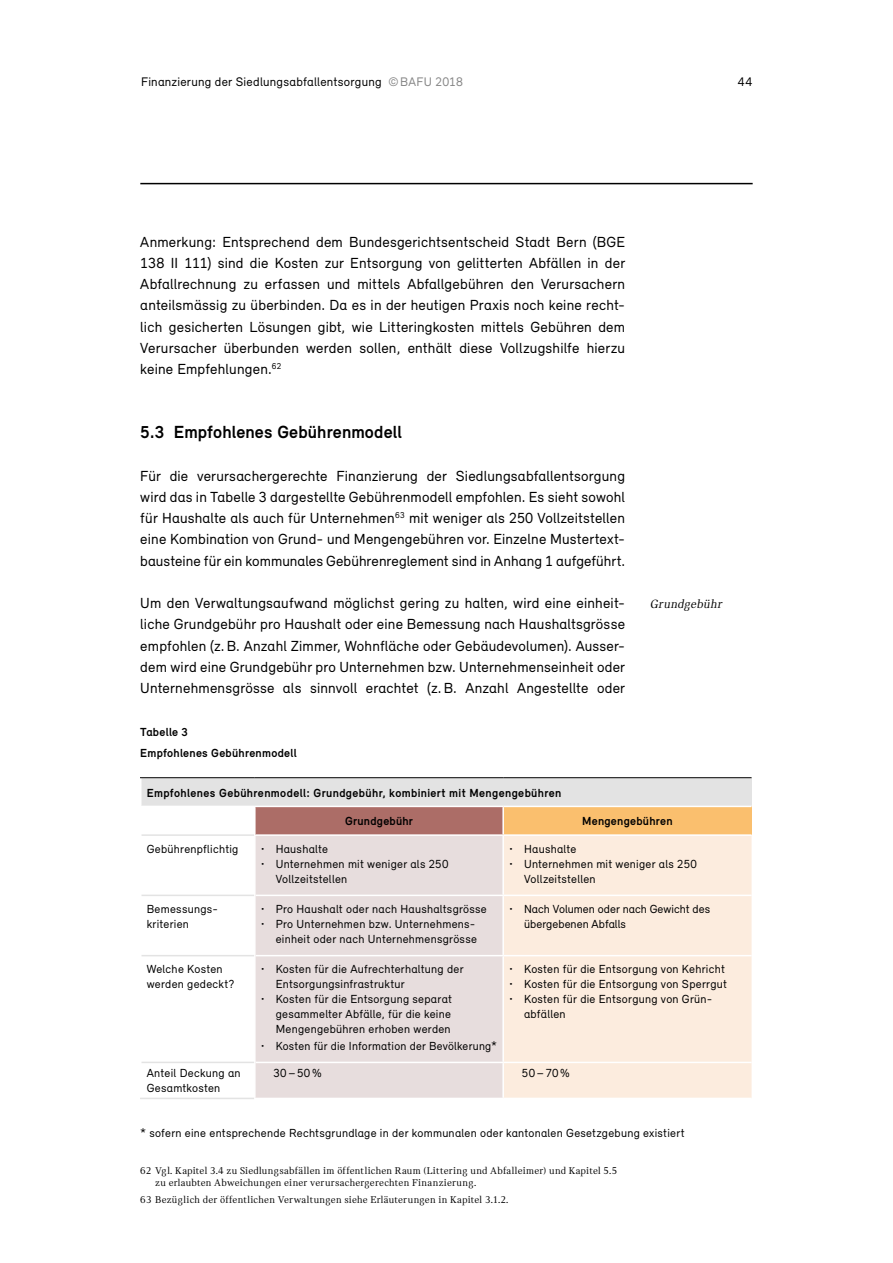
<style>
.page{position:relative;width:893px;height:1263px;background:#fff}
.page>*{position:absolute;margin:0;border:0;box-sizing:border-box;transform-origin:0 0}
.t1{font:700 18px "Relevant";letter-spacing:.005em;color:#000}
.t2{font:15px/21.3px "Relevant";letter-spacing:.015em;color:#000;text-align:justify}
.t3{font:12.75px "Relevant";letter-spacing:.02em;color:#000}
.t4{font:italic 12.75px "Catalog";letter-spacing:.02em;color:#000}
.t5{font:12px/15px "Relevant";letter-spacing:.02em;color:#000}
.t6{font:700 12px "Relevant";letter-spacing:.025em;color:#000}
.t7{font:10.5px/12.8px "Catalog";letter-spacing:.02em;color:#000}
.s1{color:#878787}
</style>
<div class="page">
<hr style="left:140px;top:183px;width:613px;height:1px;background:#000">
<div style="left:141px;top:778px;width:611px;height:28px;background:#e3e3e3"></div>
<div style="left:255px;top:806px;width:248px;height:29px;background:#ac6d67"></div>
<div style="left:503px;top:806px;width:249px;height:29px;background:#fabf6e"></div>
<div style="left:256px;top:836px;width:246px;height:262px;background:#e7dddd"></div>
<div style="left:504px;top:836px;width:248px;height:262px;background:#fcecde"></div>
<hr style="left:256px;top:895px;width:247px;height:1px;background:#fff">
<hr style="left:503px;top:895px;width:249px;height:1px;background:#fff">
<hr style="left:256px;top:955px;width:247px;height:1px;background:#fff">
<hr style="left:503px;top:955px;width:249px;height:1px;background:#fff">
<hr style="left:256px;top:1062px;width:247px;height:1px;background:#fff">
<hr style="left:503px;top:1062px;width:249px;height:1px;background:#fff">
<hr style="left:254px;top:807px;width:2px;height:27px;background:#fff">
<hr style="left:502px;top:807px;width:2px;height:27px;background:#fff">
<hr style="left:254px;top:834px;width:249px;height:2px;background:#fff">
<hr style="left:503px;top:834px;width:249px;height:2px;background:#fff">
<hr style="left:141px;top:834px;width:113px;height:2px;background:#e3e3e3">
<hr style="left:141px;top:895px;width:113px;height:1px;background:#e3e3e3">
<hr style="left:141px;top:955px;width:113px;height:1px;background:#e3e3e3">
<hr style="left:141px;top:1062px;width:113px;height:1px;background:#e3e3e3">
<hr style="left:140px;top:1098px;width:114px;height:1px;background:#e3e3e3">
<hr style="left:140px;top:777px;width:115px;height:1px;background:#000">
<hr style="left:255px;top:777px;width:248px;height:1px;background:#000">
<hr style="left:503px;top:777px;width:249px;height:1px;background:#000">
<hr style="left:254px;top:806px;width:249px;height:1px;background:#fff">
<hr style="left:503px;top:806px;width:249px;height:1px;background:#fff">
<p class="t3" style="left:141px;top:74px;width:323px">Finanzierung der Siedlungsabfallentsorgung <span class="s1">©BAFU 2018</span></p>
<p class="t3" style="left:738px;top:74px;width:16px">44</p>
<p class="t2" style="left:140px;top:231px;width:486px">Anmerkung: Entsprechend dem Bundesgerichtsentscheid Stadt Bern (BGE 138 II 111) sind die Kosten zur Entsorgung von gelitterten Abfällen in der Abfallrechnung zu erfassen und mittels Abfallgebühren den Verursachern anteilsmässig zu überbinden. Da es in der heutigen Praxis noch keine recht&shy;lich gesicherten Lösungen gibt, wie Litteringkosten mittels Gebühren dem Verursacher überbunden werden sollen, enthält diese Vollzugshilfe hierzu keine Empfehlungen.<sup>62</sup></p>
<h2 class="t1" style="left:140px;top:421px;width:263px">5.3 Empfohlenes Gebührenmodell</h2>
<p class="t2" style="left:140px;top:464px;width:486px">Für die verursachergerechte Finanzierung der Siedlungsabfallentsorgung wird das in Tabelle 3 dargestellte Gebührenmodell empfohlen. Es sieht sowohl für Haushalte als auch für Unternehmen<sup>63</sup> mit weniger als 250 Vollzeitstellen eine Kombination von Grund- und Mengengebühren vor. Einzelne Mustertext&shy;bausteine für ein kommunales Gebührenreglement sind in Anhang 1 aufgeführt.</p>
<p class="t2" style="left:140px;top:592px;width:486px;text-align:left">Um den Verwaltungsaufwand möglichst gering zu halten, wird eine einheit&shy;liche Grundgebühr pro Haushalt oder eine Bemessung nach Haushaltsgrösse empfohlen (z.B. Anzahl Zimmer, Wohnfläche oder Gebäudevolumen). Ausser&shy;dem wird eine Grundgebühr pro Unternehmen bzw. Unternehmenseinheit oder Unternehmensgrösse als sinnvoll erachtet (z.B. Anzahl Angestellte oder</p>
<p class="t4" style="left:651px;top:597px;width:73px">Grundgebühr</p>
<p class="t6" style="left:140px;top:724px;width:49px">Tabelle 3</p>
<p class="t6" style="left:140px;top:745px;width:158px">Empfohlenes Gebührenmodell</p>
<p class="t6" style="left:147px;top:785px;width:416px">Empfohlenes Gebührenmodell: Grundgebühr, kombiniert mit Mengengebühren</p>
<p class="t6" style="left:345px;top:814px;width:69px">Grundgebühr</p>
<p class="t6" style="left:582px;top:814px;width:92px">Mengengebühren</p>
<p class="t5" style="left:147px;top:841px;width:93px">Gebührenpflichtig</p>
<p class="t5" style="left:261px;top:841px;width:69px">• Haushalte</p>
<p class="t5" style="left:276px;top:856px;width:174px;text-indent:-15px">• Unternehmen mit weniger als 250<br>Vollzeitstellen</p>
<p class="t5" style="left:509px;top:841px;width:69px">• Haushalte</p>
<p class="t5" style="left:524px;top:856px;width:174px;text-indent:-15px">• Unternehmen mit weniger als 250<br>Vollzeitstellen</p>
<p class="t5" style="left:147px;top:901px;width:71px">Bemessungs&shy;kriterien</p>
<p class="t5" style="left:261px;top:901px;width:228px">• Pro Haushalt oder nach Haushaltsgrösse</p>
<p class="t5" style="left:261px;top:916px;width:218px;text-align:right">• Pro Unternehmen bzw. Unternehmens&shy;einheit oder nach Unternehmensgrösse</p>
<p class="t5" style="left:147px;top:961px;width:89px">Welche Kosten werden gedeckt?</p>
<p class="t5" style="left:276px;top:961px;width:189px;text-indent:-15px">• Kosten für die Aufrechterhaltung der<br>Entsorgungsinfrastruktur</p>
<p class="t5" style="left:276px;top:991px;width:178px;text-align:justify;text-indent:-15px">• Kosten für die Entsorgung separat gesammelter Abfälle, für die keine Mengengebühren erhoben werden</p>
<p class="t5" style="left:261px;top:1038px;width:238px">• Kosten für die Information der Bevölkerung*</p>
<p class="t5" style="left:524px;top:901px;width:188px;text-indent:-15px">• Nach Volumen oder nach Gewicht des übergebenen Abfalls</p>
<p class="t5" style="left:509px;top:961px;width:217px">• Kosten für die Entsorgung von Kehricht</p>
<p class="t5" style="left:509px;top:976px;width:219px">• Kosten für die Entsorgung von Sperrgut</p>
<p class="t5" style="left:524px;top:991px;width:188px;text-indent:-15px">• Kosten für die Entsorgung von Grün&shy;abfällen</p>
<p class="t5" style="left:147px;top:1065px;width:95px">Anteil Deckung an<br>Gesamtkosten</p>
<p class="t5" style="left:274px;top:1065px;width:50px">30–50%</p>
<p class="t5" style="left:522px;top:1065px;width:49px">50–70%</p>
<p class="t5" style="left:140px;top:1125px;width:546px">* sofern eine entsprechende Rechtsgrundlage in der kommunalen oder kantonalen Gesetzgebung existiert</p>
<p class="t7" style="left:155px;top:1164px;width:464px;text-indent:-15px">62 Vgl. Kapitel 3.4 zu Siedlungsabfällen im öffentlichen Raum (Littering und Abfalleimer) und Kapitel 5.5 zu erlaubten Abweichungen einer verursachergerechten Finanzierung.</p>
<p class="t7" style="left:140px;top:1194px;width:370px">63 Bezüglich der öffentlichen Verwaltungen siehe Erläuterungen in Kapitel 3.1.2.</p>
</div>
